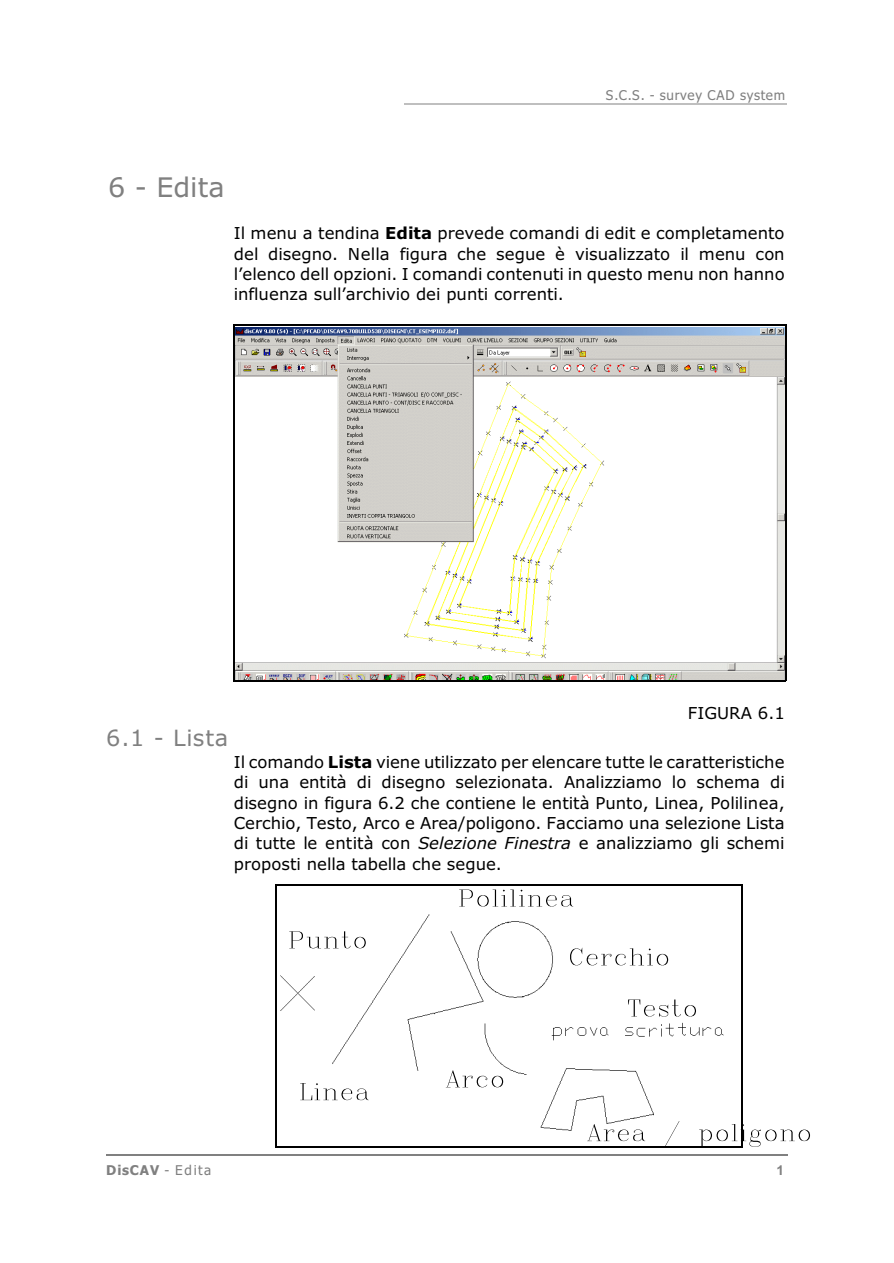
<style>
.page{position:relative;width:894px;height:1263px;background:#fff}
.page>*{position:absolute;margin:0;border:0;box-sizing:border-box;transform-origin:0 0}
.t1{font:27px "Verdana";color:#808080}
.t2{font:22.35px "Verdana";letter-spacing:.03em;color:#808080}
.t3{font:16.5px/20.4px "Verdana";color:#000;text-align:justify}
.t4{font:13.5px "Tahoma";letter-spacing:.05em;color:#808080}
.t5{font:700 13.5px "Tahoma";letter-spacing:.065em;color:#808080}
.t6{font:700 13.5px "Arial";color:#808080}
.s1{font-weight:700}
.s2{font-style:italic}
.s3{font-weight:400;font-style:italic}
</style>
<div class="page">
<hr style="left:404px;top:103px;width:382px;height:1px;background:#bfbfbf">
<hr style="left:107px;top:1154px;width:681px;height:2px;background:#808080">
<img style="left:235px;top:328px;width:549px;height:352px">
<hr style="left:234px;top:324px;width:1px;height:357px;background:#000">
<hr style="left:785px;top:324px;width:1px;height:357px;background:#000">
<hr style="left:234px;top:324px;width:552px;height:1px;background:#000">
<hr style="left:234px;top:680px;width:552px;height:1px;background:#000">
<img style="left:280px;top:886px;width:462px;height:256px">
<svg style="left:289px;top:931px;width:77px;height:17px"></svg>
<svg style="left:300px;top:1083px;width:69px;height:17px"></svg>
<svg style="left:459px;top:890px;width:114px;height:17px"></svg>
<svg style="left:570px;top:947px;width:98px;height:18px"></svg>
<svg style="left:446px;top:1070px;width:57px;height:17px"></svg>
<svg style="left:628px;top:1000px;width:68px;height:17px"></svg>
<svg style="left:587px;top:1124px;width:58px;height:17px"></svg>
<svg style="left:665px;top:1121px;width:14px;height:25px"></svg>
<svg style="left:699px;top:1124px;width:111px;height:23px"></svg>
<hr style="left:275px;top:884px;width:2px;height:264px;background:#000">
<hr style="left:742px;top:884px;width:1px;height:264px;background:#000">
<hr style="left:275px;top:884px;width:468px;height:1px;background:#000">
<hr style="left:275px;top:1146px;width:468px;height:2px;background:#000">
<p class="t4" style="left:606px;top:90px;width:181px">S.C.S. - survey CAD system</p>
<h1 class="t1" style="left:108px;top:176px;width:118px">6 - Edita</h1>
<p class="t3" style="left:234px;top:225px;width:552px">Il menu a tendina <span class="s1">Edita</span> prevede comandi di edit e completamento del disegno. Nella figura che segue è visualizzato il menu con l’elenco dell opzioni. I comandi contenuti in questo menu non hanno influenza sull’archivio dei punti correnti.</p>
<h2 class="t2" style="left:106px;top:729px;width:124px">6.1 - Lista</h2>
<p class="t3" style="left:688px;top:704px;width:99px">FIGURA 6.1</p>
<p class="t3" style="left:234px;top:753px;width:553px">Il comando <span class="s1">Lista</span> viene utilizzato per elencare tutte le caratteristiche di una entità di disegno selezionata. Analizziamo lo schema di disegno in figura 6.2 che contiene le entità Punto, Linea, Polilinea, Cerchio, Testo, Arco e Area/poligono. Facciamo una selezione Lista di tutte le entità con <span class="s2">Selezione Finestra</span> e analizziamo gli schemi proposti nella tabella che segue.</p>
<p class="t5" style="left:106px;top:1165px;width:107px">DisCAV <span class="s3">- Edita</span></p>
<p class="t6" style="left:776px;top:1165px;width:9px">1</p>
</div>
